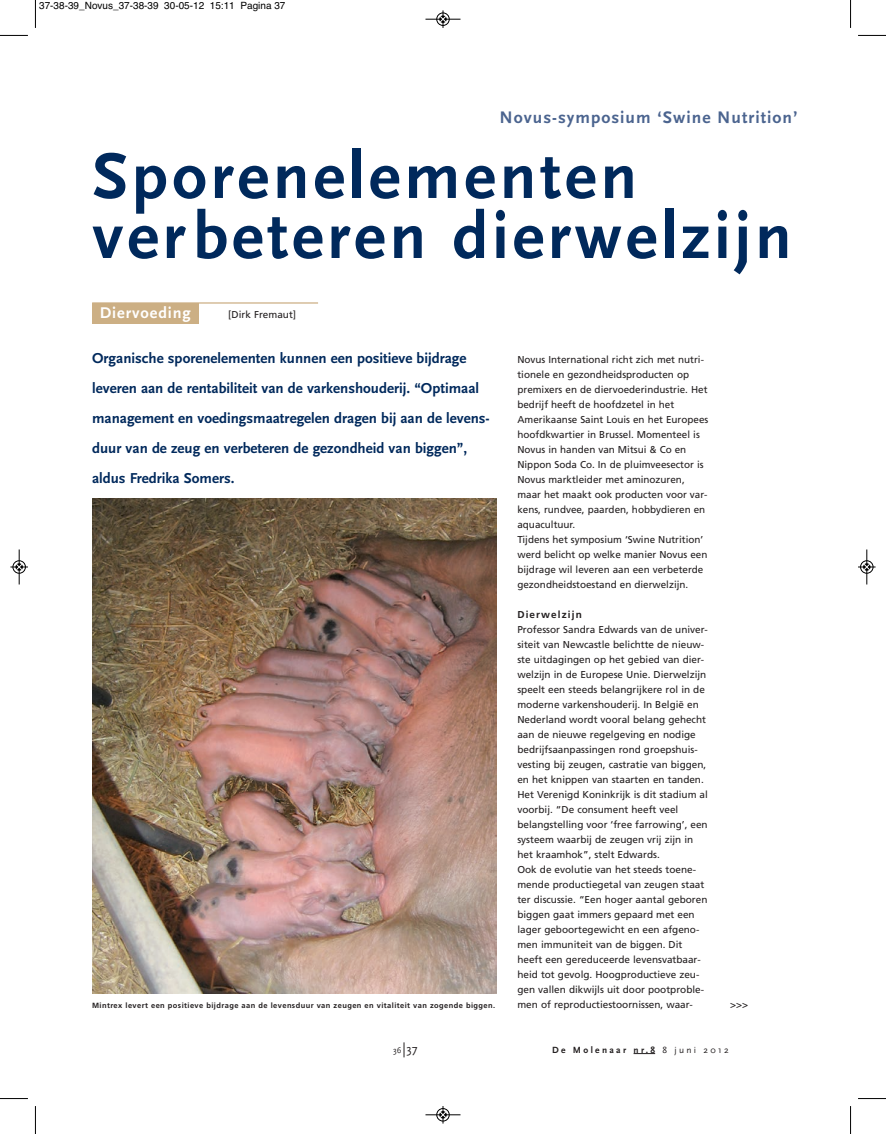
<style>
.page{position:relative;width:886px;height:1134px;background:#fff}
.page>*{position:absolute;margin:0;border:0;box-sizing:border-box;transform-origin:0 0}
.t1{font:700 67.5px/60px "Scala Sans";letter-spacing:.055em;color:#00295c}
.t2{font:700 17.5px "Scala Sans";letter-spacing:.055em;color:#4b648f}
.t3{font:700 16.25px "Scala Sans";letter-spacing:.055em;color:#fff}
.t4{font:700 15px/30px "Scala Sans";color:#00295c}
.t5{font:10px/15px "Frutiger";color:#231f20}
.t6{font:10px "Helvetica";color:#000}
.t7{font:700 9.38px "Scala Sans";letter-spacing:.25em;color:#231f20}
.t8{font:8.75px "Scala Sans";color:#231f20}
.t9{font:700 7.5px "Frutiger";letter-spacing:.055em;color:#231f20}
.s1{font-weight:700}
.s2{font-size:12.5px}
.s3{font-weight:400}
</style>
<div class="page">
<svg style="left:633px;top:1053px;width:22px;height:1px"></svg>
<svg style="left:404px;top:1042px;width:1px;height:15px"></svg>
<div style="left:92px;top:303px;width:106px;height:20px;background:#ccaf84"></div>
<hr style="left:92px;top:302px;width:226px;height:2px;background:#ccaf84">
<img style="left:92px;top:498px;width:404px;height:495px">
<svg style="left:35px;top:0;width:1px;height:28px"></svg>
<svg style="left:0;top:35px;width:28px;height:1px"></svg>
<svg style="left:850px;top:0;width:1px;height:28px"></svg>
<svg style="left:858px;top:35px;width:28px;height:1px"></svg>
<svg style="left:35px;top:1106px;width:1px;height:28px"></svg>
<svg style="left:0;top:1098px;width:28px;height:1px"></svg>
<svg style="left:850px;top:1106px;width:1px;height:28px"></svg>
<svg style="left:858px;top:1098px;width:28px;height:1px"></svg>
<div style="left:436px;top:13px;width:14px;height:13px;border:1px solid #fff;border-radius:50%"></div>
<hr style="left:425px;top:19px;width:35px;height:1px;background:#000">
<div style="left:437px;top:13px;width:12px;height:13px;border:1px solid #000;border-radius:50%"></div>
<svg style="left:440px;top:10px;width:6px;height:18px"></svg>
<div style="left:436px;top:1108px;width:14px;height:13px;border:1px solid #fff;border-radius:50%"></div>
<hr style="left:425px;top:1114px;width:35px;height:1px;background:#000">
<div style="left:437px;top:1108px;width:12px;height:13px;border:1px solid #000;border-radius:50%"></div>
<svg style="left:440px;top:1106px;width:6px;height:17px"></svg>
<div style="left:13px;top:560px;width:13px;height:14px;border:1px solid #fff;border-radius:50%"></div>
<hr style="left:19px;top:549px;width:1px;height:35px;background:#000">
<div style="left:13px;top:561px;width:13px;height:12px;border:1px solid #000;border-radius:50%"></div>
<svg style="left:10px;top:564px;width:18px;height:6px"></svg>
<div style="left:860px;top:560px;width:13px;height:14px;border:1px solid #fff;border-radius:50%"></div>
<hr style="left:866px;top:549px;width:1px;height:35px;background:#000">
<div style="left:860px;top:561px;width:13px;height:12px;border:1px solid #000;border-radius:50%"></div>
<svg style="left:858px;top:564px;width:17px;height:6px"></svg>
<p class="t6" style="left:39px;top:2px;width:248px">37-38-39_Novus_37-38-39 30-05-12 15:11 Pagina 37</p>
<p class="t2" style="left:499px;top:110px;width:299px">Novus-symposium ‘Swine Nutrition’</p>
<p class="t1" style="left:92px;top:151px;width:701px">Sporenelementen verbeteren dierwelzijn</p>
<p class="t3" style="left:100px;top:306px;width:93px">Diervoeding</p>
<p class="t5" style="left:228px;top:308px;width:69px">[Dirk Fremaut]</p>
<p class="t4" style="left:92px;top:344px;width:399px">Organische sporenelementen kunnen een positieve bijdrage leveren aan de rentabiliteit van de varkenshouderij. “Optimaal management en voedingsmaatregelen dragen bij aan de levens&shy;duur van de zeug en verbeteren de gezondheid van biggen”, aldus Fredrika Somers.</p>
<p class="t5" style="left:517px;top:353px;width:192px">Novus International richt zich met nutri&shy;tionele en gezondheidsproducten op premixers en de diervoederindustrie. Het bedrijf heeft de hoofdzetel in het Amerikaanse Saint Louis en het Europees hoofdkwartier in Brussel. Momenteel is Novus in handen van Mitsui &amp; Co en Nippon Soda Co. In de pluimveesector is Novus marktleider met aminozuren, maar het maakt ook producten voor var&shy;kens, rundvee, paarden, hobbydieren en aquacultuur.<br>Tijdens het symposium ‘Swine Nutrition’ werd belicht op welke manier Novus een bijdrage wil leveren aan een verbeterde gezondheidstoestand en dierwelzijn.</p>
<p class="t5" style="left:517px;top:608px;width:192px"><span class="s1">Dierwelzijn<br></span>Professor Sandra Edwards van de univer&shy;siteit van Newcastle belichtte de nieuw&shy;ste uitdagingen op het gebied van dier&shy;welzijn in de Europese Unie. Dierwelzijn speelt een steeds belangrijkere rol in de moderne varkenshouderij. In België en Nederland wordt vooral belang gehecht aan de nieuwe regelgeving en nodige bedrijfsaanpassingen rond groepshuis&shy;vesting bij zeugen, castratie van biggen, en het knippen van staarten en tanden.<br>Het Verenigd Koninkrijk is dit stadium al voorbij. “De consument heeft veel belangstelling voor ‘free farrowing’, een systeem waarbij de zeugen vrij zijn in het kraamhok”, stelt Edwards.<br>Ook de evolutie van het steeds toene&shy;mende productiegetal van zeugen staat ter discussie. “Een hoger aantal geboren biggen gaat immers gepaard met een lager geboortegewicht en een afgeno&shy;men immuniteit van de biggen. Dit heeft een gereduceerde levensvatbaar&shy;heid tot gevolg. Hoogproductieve zeu&shy;gen vallen dikwijls uit door pootproble-</p>
<p class="t9" style="left:92px;top:1002px;width:405px">Mintrex levert een positieve bijdrage aan de levensduur van zeugen en vitaliteit van zogende biggen.</p>
<p class="t5" style="left:517px;top:998px;width:177px">men of reproductiestoornissen, waar-</p>
<p class="t5" style="left:730px;top:998px;width:19px">&gt;&gt;&gt;</p>
<p class="t8" style="left:393px;top:1046px;width:26px">36 <span class="s2">37</span></p>
<p class="t7" style="left:552px;top:1046px;width:178px">De Molenaar nr.8 <span class="s3">8 juni 2012</span></p>
</div>
